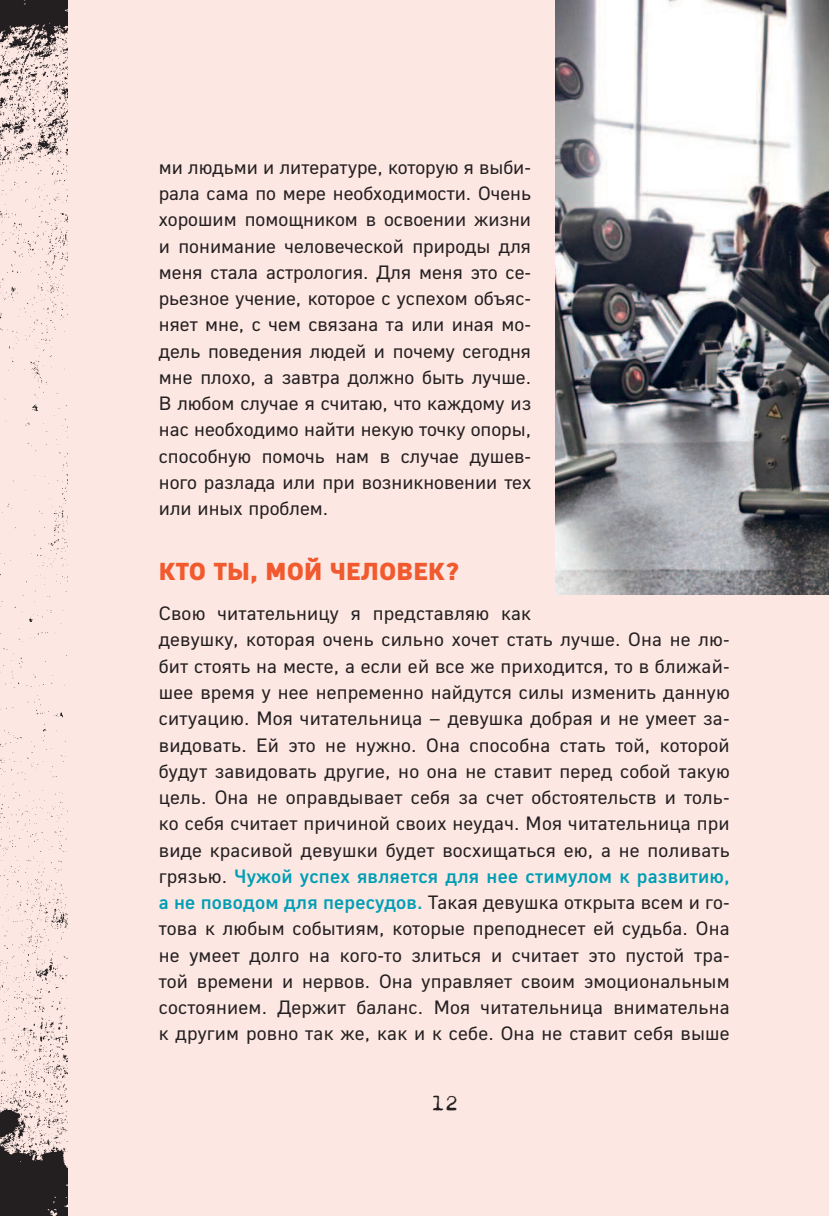
<style>
.page{position:relative;width:829px;height:1216px;background:#fff}
.page>*{position:absolute;margin:0;border:0;box-sizing:border-box;transform-origin:0 0}
.t1{font:800 24.5px "DINPT";letter-spacing:.01em;color:#f1592f}
.t2{font:800 24.5px "Trixie Offc Pro";color:#231f20}
.t3{font:19.25px/26.2px "DINPT";letter-spacing:.01em;color:#231f20;text-align:justify}
.s1{font-weight:500;color:#009eb4}
</style>
<div class="page">
<div style="left:0;top:0;width:828px;height:1215px;background:#fde7e2"></div>
<img style="left:555px;top:0;width:273px;height:594px">
<img style="left:0;top:0;width:68px;height:1215px">
<p class="t3" style="left:159px;top:155px;width:374px">ми людьми и литературе, которую я выби&shy;рала сама по мере необходимости. Очень хорошим помощником в освоении жизни и понимание человеческой природы для меня стала астрология. Для меня это се&shy;рьезное учение, которое с успехом объяс&shy;няет мне, с чем связана та или иная мо&shy;дель поведения людей и почему сегодня мне плохо, а завтра должно быть лучше.<br>В любом случае я считаю, что каждому из нас необходимо найти некую точку опоры, способную помочь нам в случае душев&shy;ного разлада или при возникновении тех или иных проблем.</p>
<p class="t1" style="left:159px;top:557px;width:302px">КТО ТЫ, МОЙ ЧЕЛОВЕК?</p>
<p class="t3" style="left:159px;top:601px;width:572px;text-align:left">Свою читательницу я представляю как<br>девушку, которая очень сильно хочет стать лучше. Она не лю&shy;бит стоять на месте, а если ей все же приходится, то в ближай&shy;шее время у нее непременно найдутся силы изменить данную ситуацию. Моя читательница – девушка добрая и не умеет за&shy;видовать. Ей это не нужно. Она способна стать той, которой будут завидовать другие, но она не ставит перед собой такую цель. Она не оправдывает себя за счет обстоятельств и толь&shy;ко себя считает причиной своих неудач. Моя читательница при виде красивой девушки будет восхищаться ею, а не поливать грязью. <span class="s1">Чужой успех является для нее стимулом к развитию, а не поводом для пересудов.</span> Такая девушка открыта всем и го&shy;това к любым событиям, которые преподнесет ей судьба. Она не умеет долго на кого-то злиться и считает это пустой тра&shy;той времени и нервов. Она управляет своим эмоциональным состоянием. Держит баланс. Моя читательница внимательна к другим ровно так же, как и к себе. Она не ставит себя выше</p>
<p class="t2" style="left:431px;top:1093px;width:28px">12</p>
</div>
